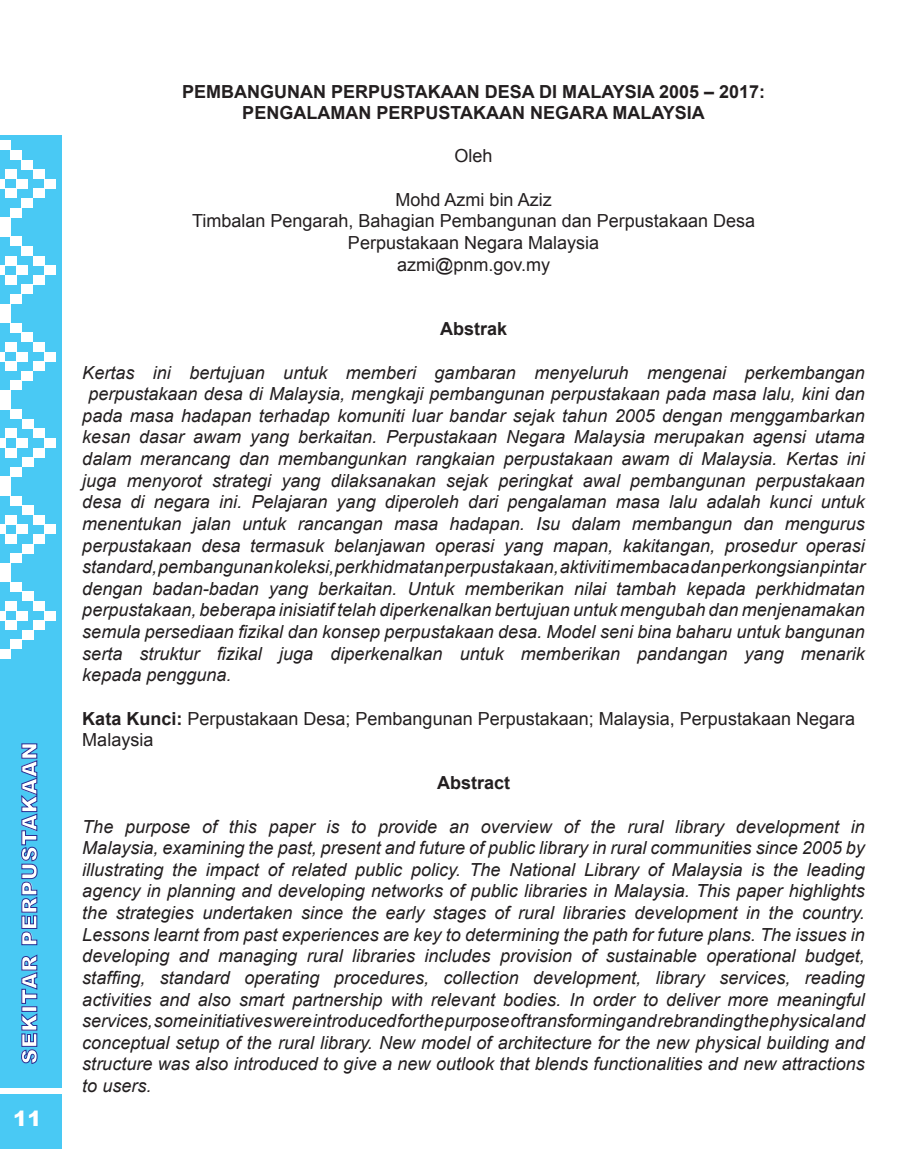
<style>
.page{position:relative;width:919px;height:1149px;background:#fff}
.page>*{position:absolute;margin:0;border:0;box-sizing:border-box;transform-origin:0 0}
.t1{font:900 21px "Arial";letter-spacing:.05em;color:#fff}
.t2{font:italic 18px/21.6px "Arial";color:#231f20;text-align:center}
.t3{font:18px/21.6px "Arial";color:#231f20}
.t4{font:700 18px "Arial";color:#231f20}
.s1{font-weight:700}
</style>
<div class="page">
<div style="left:0;top:135px;width:61px;height:1013px;background:#49c9f4"></div>
<svg style="left:21px;top:1013px;width:16px;height:50px"></svg>
<div style="left:22px;top:1006px;width:15px;height:5px;border:1px solid #2e3092"></div>
<svg style="left:22px;top:954px;width:15px;height:49px"></svg>
<svg style="left:21px;top:743px;width:16px;height:201px"></svg>
<div style="left:0;top:1087px;width:61px;height:6px;background:#fff"></div>
<div style="left:0;top:140px;width:11px;height:10px;background:#fff"></div>
<div style="left:11px;top:150px;width:11px;height:10px;background:#fff"></div>
<div style="left:22px;top:198px;width:11px;height:10px;background:#fff"></div>
<div style="left:33px;top:188px;width:11px;height:10px;background:#fff"></div>
<div style="left:44px;top:179px;width:12px;height:9px;background:#fff"></div>
<div style="left:22px;top:160px;width:11px;height:9px;background:#fff"></div>
<div style="left:33px;top:169px;width:11px;height:10px;background:#fff"></div>
<div style="left:11px;top:208px;width:11px;height:9px;background:#fff"></div>
<div style="left:0;top:217px;width:11px;height:10px;background:#fff"></div>
<div style="left:16px;top:179px;width:11px;height:9px;background:#fff"></div>
<div style="left:5px;top:188px;width:11px;height:10px;background:#fff"></div>
<div style="left:5px;top:169px;width:11px;height:10px;background:#fff"></div>
<div style="left:0;top:179px;width:5px;height:9px;background:#fff"></div>
<div style="left:0;top:227px;width:11px;height:9px;background:#fff"></div>
<div style="left:11px;top:236px;width:11px;height:10px;background:#fff"></div>
<div style="left:22px;top:284px;width:11px;height:10px;background:#fff"></div>
<div style="left:33px;top:275px;width:11px;height:9px;background:#fff"></div>
<div style="left:44px;top:265px;width:12px;height:10px;background:#fff"></div>
<div style="left:22px;top:246px;width:11px;height:10px;background:#fff"></div>
<div style="left:33px;top:256px;width:11px;height:9px;background:#fff"></div>
<div style="left:11px;top:294px;width:11px;height:10px;background:#fff"></div>
<div style="left:0;top:304px;width:11px;height:9px;background:#fff"></div>
<div style="left:16px;top:265px;width:11px;height:10px;background:#fff"></div>
<div style="left:5px;top:275px;width:11px;height:9px;background:#fff"></div>
<div style="left:5px;top:256px;width:11px;height:9px;background:#fff"></div>
<div style="left:0;top:265px;width:5px;height:10px;background:#fff"></div>
<div style="left:0;top:313px;width:11px;height:10px;background:#fff"></div>
<div style="left:11px;top:323px;width:11px;height:9px;background:#fff"></div>
<div style="left:22px;top:371px;width:11px;height:9px;background:#fff"></div>
<div style="left:33px;top:361px;width:11px;height:10px;background:#fff"></div>
<div style="left:44px;top:351px;width:12px;height:10px;background:#fff"></div>
<div style="left:22px;top:332px;width:11px;height:10px;background:#fff"></div>
<div style="left:33px;top:342px;width:11px;height:9px;background:#fff"></div>
<div style="left:11px;top:380px;width:11px;height:10px;background:#fff"></div>
<div style="left:0;top:390px;width:11px;height:9px;background:#fff"></div>
<div style="left:16px;top:351px;width:11px;height:10px;background:#fff"></div>
<div style="left:5px;top:361px;width:11px;height:10px;background:#fff"></div>
<div style="left:5px;top:342px;width:11px;height:9px;background:#fff"></div>
<div style="left:0;top:351px;width:5px;height:10px;background:#fff"></div>
<div style="left:0;top:399px;width:11px;height:10px;background:#fff"></div>
<div style="left:11px;top:409px;width:11px;height:10px;background:#fff"></div>
<div style="left:22px;top:457px;width:11px;height:10px;background:#fff"></div>
<div style="left:33px;top:447px;width:11px;height:10px;background:#fff"></div>
<div style="left:44px;top:438px;width:12px;height:9px;background:#fff"></div>
<div style="left:22px;top:419px;width:11px;height:9px;background:#fff"></div>
<div style="left:33px;top:428px;width:11px;height:10px;background:#fff"></div>
<div style="left:11px;top:467px;width:11px;height:9px;background:#fff"></div>
<div style="left:0;top:476px;width:11px;height:10px;background:#fff"></div>
<div style="left:16px;top:438px;width:12px;height:9px;background:#fff"></div>
<div style="left:5px;top:447px;width:11px;height:10px;background:#fff"></div>
<div style="left:5px;top:428px;width:11px;height:10px;background:#fff"></div>
<div style="left:0;top:438px;width:5px;height:9px;background:#fff"></div>
<div style="left:0;top:486px;width:11px;height:9px;background:#fff"></div>
<div style="left:11px;top:495px;width:11px;height:10px;background:#fff"></div>
<div style="left:22px;top:543px;width:11px;height:10px;background:#fff"></div>
<div style="left:33px;top:534px;width:11px;height:9px;background:#fff"></div>
<div style="left:44px;top:524px;width:12px;height:10px;background:#fff"></div>
<div style="left:22px;top:505px;width:11px;height:10px;background:#fff"></div>
<div style="left:33px;top:515px;width:11px;height:9px;background:#fff"></div>
<div style="left:11px;top:553px;width:11px;height:10px;background:#fff"></div>
<div style="left:0;top:563px;width:11px;height:9px;background:#fff"></div>
<div style="left:16px;top:524px;width:12px;height:10px;background:#fff"></div>
<div style="left:5px;top:534px;width:11px;height:9px;background:#fff"></div>
<div style="left:5px;top:515px;width:11px;height:9px;background:#fff"></div>
<div style="left:0;top:524px;width:5px;height:10px;background:#fff"></div>
<div style="left:0;top:572px;width:11px;height:10px;background:#fff"></div>
<div style="left:11px;top:582px;width:11px;height:9px;background:#fff"></div>
<div style="left:22px;top:629px;width:11px;height:10px;background:#fff"></div>
<div style="left:33px;top:620px;width:11px;height:9px;background:#fff"></div>
<div style="left:44px;top:610px;width:12px;height:10px;background:#fff"></div>
<div style="left:22px;top:591px;width:11px;height:10px;background:#fff"></div>
<div style="left:33px;top:601px;width:11px;height:9px;background:#fff"></div>
<div style="left:11px;top:639px;width:11px;height:10px;background:#fff"></div>
<div style="left:0;top:649px;width:11px;height:9px;background:#fff"></div>
<div style="left:16px;top:610px;width:12px;height:10px;background:#fff"></div>
<div style="left:5px;top:620px;width:11px;height:9px;background:#fff"></div>
<div style="left:5px;top:601px;width:11px;height:9px;background:#fff"></div>
<div style="left:0;top:610px;width:5px;height:10px;background:#fff"></div>
<p class="t1" style="left:14px;top:1063px;width:323px;rotate:-90deg">SEKITAR PERPUSTAKAAN</p>
<p class="t1" style="left:13px;top:1102px;width:30px">11</p>
<p class="t4" style="left:182px;top:79px;width:584px">PEMBANGUNAN PERPUSTAKAAN DESA DI MALAYSIA 2005 – 2017:</p>
<p class="t4" style="left:242px;top:101px;width:464px">PENGALAMAN PERPUSTAKAAN NEGARA MALAYSIA</p>
<p class="t3" style="left:454px;top:145px;width:40px">Oleh</p>
<p class="t3" style="left:395px;top:189px;width:158px">Mohd Azmi bin Aziz</p>
<p class="t3" style="left:192px;top:210px;width:564px">Timbalan Pengarah, Bahagian Pembangunan dan Perpustakaan Desa</p>
<p class="t3" style="left:348px;top:232px;width:253px">Perpustakaan Negara Malaysia</p>
<p class="t3" style="left:397px;top:253px;width:154px">azmi@pnm.gov.my</p>
<p class="t4" style="left:440px;top:317px;width:69px">Abstrak</p>
<p class="t2" style="left:82px;top:361px;width:784px">Kertas ini bertujuan untuk memberi gambaran menyeluruh mengenai perkembangan</p>
<p class="t2" style="left:82px;top:383px;width:784px">perpustakaan desa di Malaysia, mengkaji pembangunan perpustakaan pada masa lalu, kini dan pada masa hadapan terhadap komuniti luar bandar sejak tahun 2005 dengan menggambarkan kesan dasar awam yang berkaitan. Perpustakaan Negara Malaysia merupakan agensi utama</p>
<p class="t2" style="left:82px;top:448px;width:784px;text-align:justify">dalam merancang dan membangunkan rangkaian perpustakaan awam di Malaysia. Kertas ini juga menyorot strategi yang dilaksanakan sejak peringkat awal pembangunan perpustakaan desa di negara ini. Pelajaran yang diperoleh dari pengalaman masa lalu adalah kunci untuk</p>
<p class="t2" style="left:82px;top:513px;width:784px">menentukan jalan untuk rancangan masa hadapan. Isu dalam membangun dan mengurus</p>
<p class="t2" style="left:82px;top:534px;width:784px">perpustakaan desa termasuk belanjawan operasi yang mapan, kakitangan, prosedur operasi</p>
<p class="t2" style="left:82px;top:556px;width:784px">standard, pembangunan koleksi, perkhidmatan perpustakaan, aktiviti membaca dan perkongsian pintar</p>
<p class="t2" style="left:82px;top:577px;width:784px">dengan badan-badan yang berkaitan. Untuk memberikan nilai tambah kepada perkhidmatan</p>
<p class="t2" style="left:82px;top:599px;width:784px">perpustakaan, beberapa inisiatif telah diperkenalkan bertujuan untuk mengubah dan menjenamakan</p>
<p class="t2" style="left:82px;top:621px;width:784px">semula persediaan fizikal dan konsep perpustakaan desa. Model seni bina baharu untuk bangunan</p>
<p class="t2" style="left:82px;top:642px;width:784px">serta struktur fizikal juga diperkenalkan untuk memberikan pandangan yang menarik</p>
<p class="t2" style="left:82px;top:664px;width:151px">kepada pengguna.</p>
<p class="t3" style="left:82px;top:707px;width:774px"><span class="s1">Kata Kunci:</span> Perpustakaan Desa; Pembangunan Perpustakaan; Malaysia, Perpustakaan Negara<br>Malaysia</p>
<p class="t4" style="left:437px;top:770px;width:75px">Abstract</p>
<p class="t2" style="left:82px;top:815px;width:784px">The purpose of this paper is to provide an overview of the rural library development in</p>
<p class="t2" style="left:82px;top:837px;width:784px">Malaysia, examining the past, present and future of public library in rural communities since 2005 by</p>
<p class="t2" style="left:82px;top:858px;width:784px">illustrating the impact of related public policy. The National Library of Malaysia is the leading</p>
<p class="t2" style="left:82px;top:880px;width:784px;text-align:left">agency in planning and developing networks of public libraries in Malaysia. This paper highlights the strategies undertaken since the early stages of rural libraries development in the country.</p>
<p class="t2" style="left:82px;top:923px;width:784px">Lessons learnt from past experiences are key to determining the path for future plans. The issues in</p>
<p class="t2" style="left:82px;top:945px;width:784px">developing and managing rural libraries includes provision of sustainable operational budget,</p>
<p class="t2" style="left:82px;top:966px;width:784px">staffing, standard operating procedures, collection development, library services, reading</p>
<p class="t2" style="left:82px;top:988px;width:784px">activities and also smart partnership with relevant bodies. In order to deliver more meaningful</p>
<p class="t2" style="left:82px;top:1009px;width:784px">services, some initiatives were introduced for the purpose of transforming and rebranding the physical and</p>
<p class="t2" style="left:82px;top:1031px;width:784px">conceptual setup of the rural library. New model of architecture for the new physical building and</p>
<p class="t2" style="left:82px;top:1053px;width:784px">structure was also introduced to give a new outlook that blends functionalities and new attractions</p>
<p class="t2" style="left:82px;top:1074px;width:71px">to users.</p>
</div>
